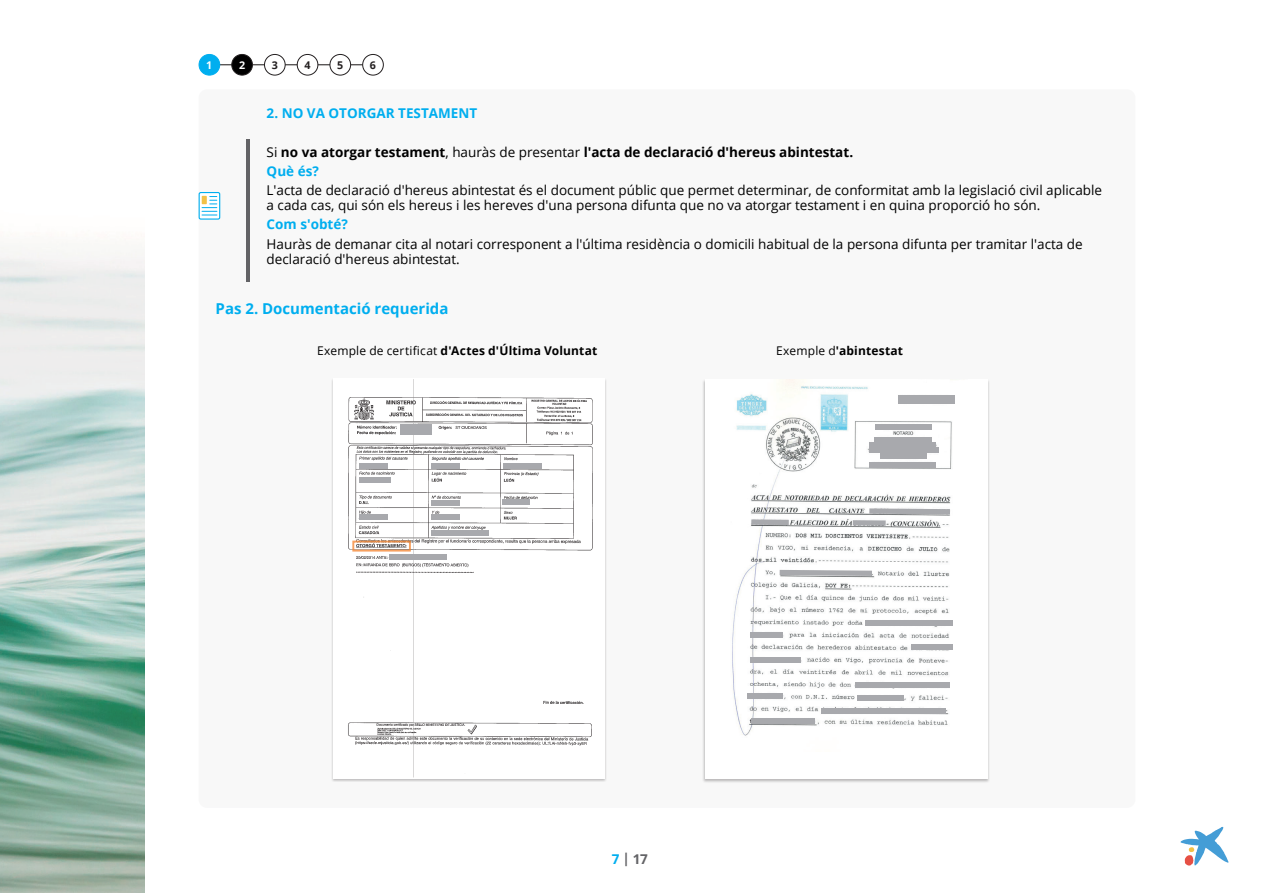
<style>
.page{position:relative;width:1263px;height:893px;background:#fff}
.page>*{position:absolute;margin:0;border:0;box-sizing:border-box;transform-origin:0 0}
.t1{font:700 15px "Open Sans";color:#00aeef}
.t2{font:13.5px/15px "Open Sans";color:#000}
.t3{font:700 13.5px/19.2px "Open Sans";color:#000}
.t4{font:700 13.5px "Open Sans";color:#00aeef}
.t5{font:700 13.5px "Open Sans";color:#636366}
.t6{font:700 12px "Open Sans";letter-spacing:.015em;color:#000}
.t7{font:700 10.65px "Open Sans";color:#231f20}
.t8{font:700 10.65px "Open Sans";color:#fff}
.s1{font-weight:400}
.s2{color:#00aeef}
</style>
<div class="page">
<svg style="left:1180px;top:827px;width:48px;height:39px"></svg>
<div style="left:199px;top:89px;width:936px;height:719px;background:#f8f8f8;border-radius:9px"></div>
<div style="left:331px;top:378px;width:277px;height:404px;background:#231f20;opacity:.29"></div>
<img style="left:333px;top:378px;width:272px;height:400px">
<div style="left:359px;top:463px;width:29px;height:5px;background:#a8a9ad"></div>
<div style="left:400px;top:424px;width:32px;height:5px;background:#a8a9ad"></div>
<div style="left:400px;top:429px;width:32px;height:6px;background:#a8a9ad"></div>
<div style="left:359px;top:477px;width:32px;height:5px;background:#a8a9ad"></div>
<div style="left:359px;top:514px;width:29px;height:5px;background:#a8a9ad"></div>
<div style="left:431px;top:463px;width:29px;height:5px;background:#a8a9ad"></div>
<div style="left:431px;top:514px;width:29px;height:5px;background:#a8a9ad"></div>
<div style="left:431px;top:530px;width:58px;height:5px;background:#a8a9ad"></div>
<div style="left:389px;top:554px;width:58px;height:5px;background:#a8a9ad"></div>
<div style="left:431px;top:500px;width:29px;height:5px;background:#a8a9ad"></div>
<div style="left:503px;top:463px;width:38px;height:5px;background:#a8a9ad"></div>
<div style="left:503px;top:500px;width:27px;height:5px;background:#a8a9ad"></div>
<div style="left:352px;top:541px;width:59px;height:11px;border:2px solid #f5842e"></div>
<img style="left:0;top:247px;width:145px;height:646px">
<hr style="left:246px;top:139px;width:4px;height:143px;background:#636366">
<svg style="left:199px;top:193px;width:21px;height:26px"></svg>
<div style="left:199px;top:192px;width:21px;height:28px;border:1px solid #00aeef;border-radius:2px"></div>
<svg style="left:202px;top:196px;width:15px;height:20px"></svg>
<div style="left:202px;top:196px;width:5px;height:8px;background:#f2c147"></div>
<hr style="left:213px;top:64px;width:157px;height:1px;background:#231f20">
<div style="left:232px;top:54px;width:20px;height:21px;background:#000;border-radius:50%"></div>
<div style="left:231px;top:54px;width:22px;height:22px;border:1px solid #231f20;border-radius:50%"></div>
<div style="left:199px;top:54px;width:21px;height:21px;background:#00aeef;border-radius:50%"></div>
<div style="left:199px;top:54px;width:21px;height:22px;border:1px solid #00aeef;border-radius:50%"></div>
<div style="left:264px;top:54px;width:21px;height:21px;background:#fff;border-radius:50%"></div>
<div style="left:264px;top:54px;width:22px;height:22px;border:1px solid #231f20;border-radius:50%"></div>
<div style="left:297px;top:54px;width:21px;height:21px;background:#fff;border-radius:50%"></div>
<div style="left:297px;top:54px;width:21px;height:22px;border:1px solid #231f20;border-radius:50%"></div>
<div style="left:330px;top:54px;width:21px;height:21px;background:#fff;border-radius:50%"></div>
<div style="left:329px;top:54px;width:22px;height:22px;border:1px solid #231f20;border-radius:50%"></div>
<div style="left:363px;top:54px;width:20px;height:21px;background:#fff;border-radius:50%"></div>
<div style="left:362px;top:54px;width:22px;height:22px;border:1px solid #231f20;border-radius:50%"></div>
<div style="left:703px;top:379px;width:287px;height:404px;background:#231f20;opacity:.29"></div>
<div style="left:705px;top:379px;width:282px;height:400px;background:#fff"></div>
<img style="left:732px;top:379px;width:223px;height:357px">
<div style="left:875px;top:425px;width:56px;height:5px;background:#a8a9ad"></div>
<div style="left:898px;top:395px;width:56px;height:9px;background:#a8a9ad"></div>
<div style="left:869px;top:442px;width:67px;height:5px;background:#a8a9ad"></div>
<div style="left:869px;top:447px;width:69px;height:6px;background:#a8a9ad"></div>
<div style="left:880px;top:453px;width:46px;height:6px;background:#a8a9ad"></div>
<div style="left:869px;top:462px;width:67px;height:6px;background:#a8a9ad"></div>
<div style="left:874px;top:437px;width:57px;height:5px;background:#a8a9ad"></div>
<svg style="left:780px;top:570px;width:92px;height:6px"></svg>
<svg style="left:869px;top:508px;width:81px;height:6px"></svg>
<div style="left:853px;top:520px;width:33px;height:6px;background:#a8a9ad"></div>
<div style="left:751px;top:519px;width:38px;height:6px;background:#a8a9ad"></div>
<div style="left:911px;top:644px;width:42px;height:6px;background:#a8a9ad"></div>
<div style="left:865px;top:621px;width:88px;height:5px;background:#a8a9ad"></div>
<div style="left:750px;top:633px;width:32px;height:5px;background:#a8a9ad"></div>
<div style="left:857px;top:695px;width:47px;height:5px;background:#a8a9ad"></div>
<div style="left:822px;top:708px;width:124px;height:5px;background:#a8a9ad"></div>
<div style="left:751px;top:719px;width:63px;height:5px;background:#a8a9ad"></div>
<div style="left:747px;top:693px;width:35px;height:5px;background:#a8a9ad"></div>
<div style="left:856px;top:682px;width:94px;height:5px;background:#a8a9ad"></div>
<div style="left:750px;top:657px;width:50px;height:5px;background:#a8a9ad"></div>
<p class="t8" style="left:206px;top:57px;width:8px">1</p>
<p class="t8" style="left:239px;top:57px;width:8px">2</p>
<p class="t7" style="left:272px;top:57px;width:8px">3</p>
<p class="t7" style="left:304px;top:57px;width:8px">4</p>
<p class="t7" style="left:337px;top:57px;width:8px">5</p>
<p class="t7" style="left:370px;top:57px;width:8px">6</p>
<p class="t4" style="left:267px;top:104px;width:212px">2. NO VA OTORGAR TESTAMENT</p>
<p class="t3" style="left:267px;top:142px;width:588px"><span class="s1">Si</span> no va atorgar testament<span class="s1">, hauràs de presentar</span> l'acta de declaració d'hereus abintestat.<br><span class="s2">Què és?</span></p>
<p class="t2" style="left:267px;top:182px;width:837px">L'acta de declaració d'hereus abintestat és el document públic que permet determinar, de conformitat amb la legislació civil aplicable a cada cas, qui són els hereus i les hereves d'una persona difunta que no va atorgar testament i en quina proporció ho són.</p>
<p class="t4" style="left:267px;top:215px;width:83px">Com s'obté?</p>
<p class="t2" style="left:267px;top:236px;width:818px">Hauràs de demanar cita al notari corresponent a l'última residència o domicili habitual de la persona difunta per tramitar l'acta de declaració d'hereus abintestat.</p>
<p class="t1" style="left:216px;top:298px;width:234px">Pas 2. Documentació requerida</p>
<p class="t6" style="left:317px;top:342px;width:282px"><span class="s1">Exemple de certificat</span> d'Actes d'Última Voluntat</p>
<p class="t6" style="left:776px;top:342px;width:129px"><span class="s1">Exemple d</span>'abintestat</p>
<p class="t5" style="left:612px;top:850px;width:38px"><span class="s2">7</span> | 17</p>
</div>
